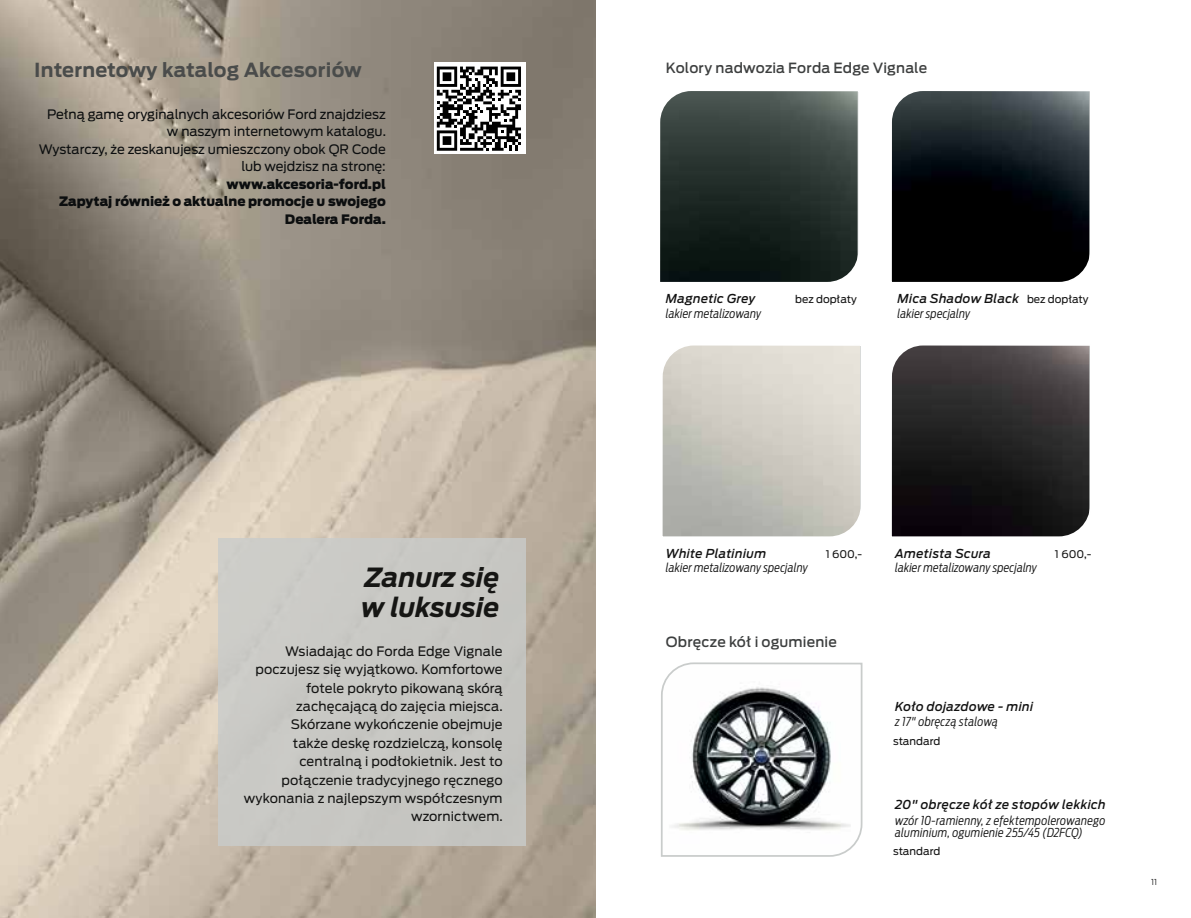
<style>
.page{position:relative;width:1191px;height:918px;background:#fff}
.page>*{position:absolute;margin:0;border:0;box-sizing:border-box;transform-origin:0 0}
.t1{font:italic 700 26.25px/29.8px "Ford Antenna";color:#161614}
.t2{font:700 19.25px "Ford Antenna";letter-spacing:.01em;color:#4a4c4b}
.t3{font:500 14px "Ford Antenna";letter-spacing:.01em;color:#3d3f3f}
.t4{font:12.95px/18.4px "Ford Antenna";letter-spacing:.01em;color:#141413;text-align:right}
.t5{font:12.95px/17.5px "Ford Antenna";color:#0c0e0f;text-align:right}
.t6{font:900 12.95px/17.5px "Ford Antenna";color:#0c0e0f;text-align:right}
.t7{font:italic 300 12.25px/12.2px "Ford Antenna Cond";letter-spacing:.005em;color:#121212}
.t8{font:italic 500 12.25px "Ford Antenna";letter-spacing:.02em;color:#121212}
.t9{font:10.5px "Ford Antenna";color:#121212}
.t10{font:300 8.22px "Ford Antenna";color:#121212}
.s1{font-weight:400;font-style:normal;font-size:10.5px}
</style>
<div class="page">
<img style="left:0;top:0;width:595px;height:918px">
<svg style="left:891px;top:91px;width:199px;height:191px;background:#171b1e"></svg>
<svg style="left:660px;top:91px;width:199px;height:191px;background:#2d3734"></svg>
<svg style="left:891px;top:345px;width:199px;height:192px;background:#2d2a2c"></svg>
<svg style="left:662px;top:345px;width:199px;height:192px;background:#cccac2"></svg>
<svg style="left:661px;top:662px;width:202px;height:195px"></svg>
<div style="left:218px;top:538px;width:308px;height:308px;background:#c7c7c3"></div>
<div style="left:434px;top:62px;width:91px;height:92px;background:#fff"></div>
<svg style="left:437px;top:67px;width:84px;height:84px"></svg>
<h2 class="t2" style="left:34px;top:53px;width:329px">Internetowy katalog Akcesoriów</h2>
<p class="t5" style="left:39px;top:104px;width:348px">Pełną gamę oryginalnych akcesoriów Ford znajdziesz w naszym internetowym katalogu.<br>Wystarczy, że zeskanujesz umieszczony obok QR Code lub wejdzisz na stronę:</p>
<p class="t6" style="left:59px;top:174px;width:328px">www.akcesoria-ford.pl<br>Zapytaj również o aktualne promocje u swojego<br>Dealera Forda.</p>
<h1 class="t1" style="left:361px;top:559px;width:140px">Zanurz się w luksusie</h1>
<p class="t4" style="left:244px;top:640px;width:260px">Wsiadając do Forda Edge Vignale poczujesz się wyjątkowo. Komfortowe fotele pokryto pikowaną skórą zachęcającą do zajęcia miejsca.<br>Skórzane wykończenie obejmuje<br>także deskę rozdzielczą, konsolę centralną i podłokietnik. Jest to połączenie tradycyjnego ręcznego wykonania z najlepszym współczesnym wzornictwem.</p>
<p class="t3" style="left:666px;top:56px;width:263px">Kolory nadwozia Forda Edge Vignale</p>
<p class="t8" style="left:666px;top:288px;width:91px">Magnetic Grey</p>
<p class="t9" style="left:795px;top:290px;width:63px">bez dopłaty</p>
<p class="t7" style="left:666px;top:306px;width:97px">lakier metalizowany</p>
<p class="t8" style="left:897px;top:288px;width:192px">Mica Shadow Black <span class="s1">bez dopłaty</span></p>
<p class="t7" style="left:897px;top:306px;width:74px">lakier specjalny</p>
<p class="t8" style="left:666px;top:542px;width:102px">White Platinium</p>
<p class="t9" style="left:825px;top:545px;width:38px">1 600,-</p>
<p class="t7" style="left:666px;top:560px;width:143px">lakier metalizowany specjalny</p>
<p class="t3" style="left:666px;top:629px;width:173px">Obręcze kół i ogumienie</p>
<p class="t8" style="left:895px;top:542px;width:97px">Ametista Scura</p>
<p class="t9" style="left:1055px;top:545px;width:38px">1 600,-</p>
<p class="t7" style="left:895px;top:560px;width:143px">lakier metalizowany specjalny</p>
<p class="t8" style="left:895px;top:695px;width:140px">Koło dojazdowe - mini</p>
<p class="t7" style="left:895px;top:714px;width:105px">z 17" obręczą stalową</p>
<p class="t9" style="left:893px;top:732px;width:49px">standard</p>
<p class="t8" style="left:895px;top:794px;width:212px">20" obręcze kół ze stopów lekkich</p>
<p class="t7" style="left:895px;top:812px;width:212px">wzór 10-ramienny, z efektempolerowanego aluminium, ogumienie 255/45 (D2FCQ)</p>
<p class="t9" style="left:893px;top:842px;width:49px">standard</p>
<p class="t10" style="left:1151px;top:875px;width:8px">11</p>
</div>
